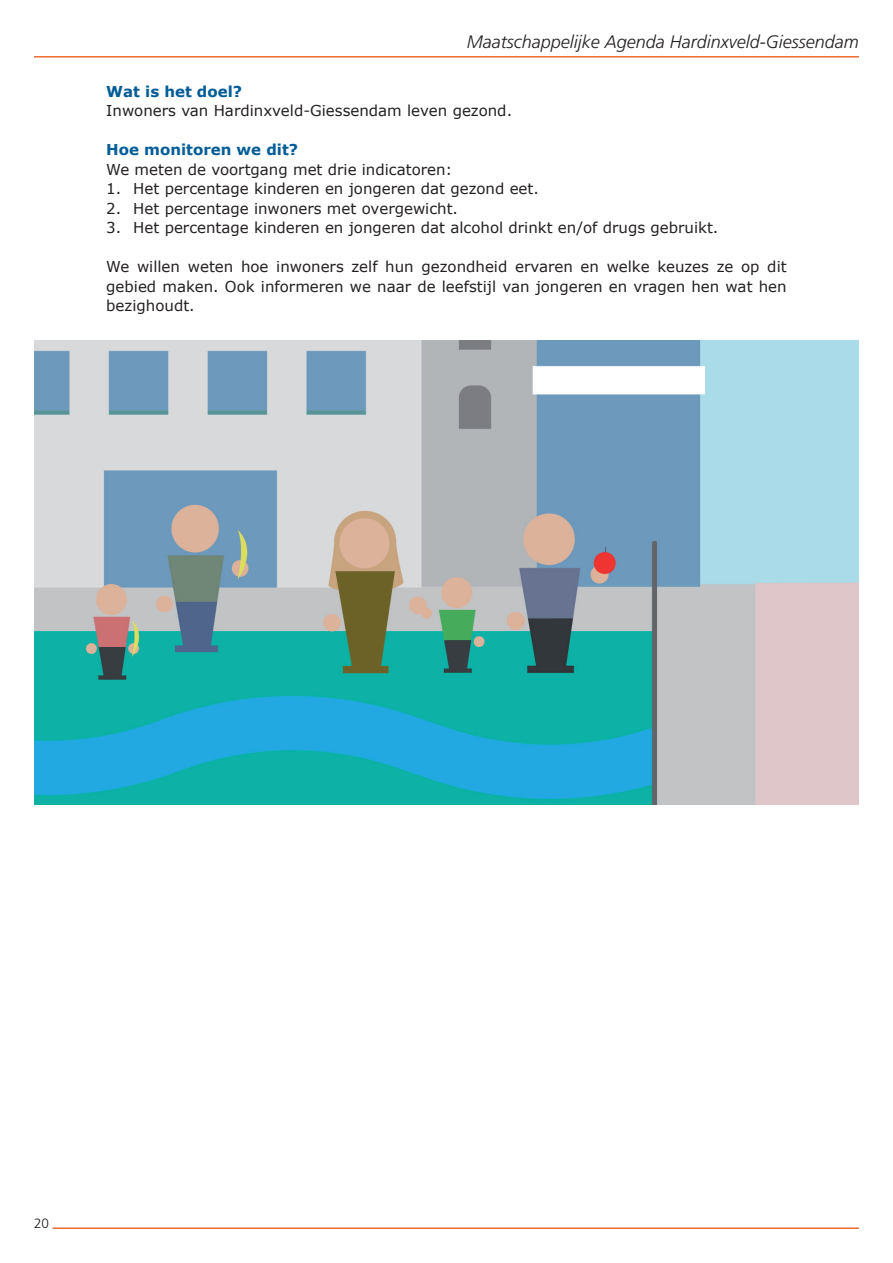
<style>
.page{position:relative;width:893px;height:1263px;background:#fff}
.page>*{position:absolute;margin:0;border:0;box-sizing:border-box;transform-origin:0 0}
.t1{font:italic 300 18px "Frutiger LT Std";color:#231f20}
.t2{font:15px/19.5px "Verdana";color:#231f20;text-align:justify}
.t3{font:700 15px "Verdana";color:#015c98}
.t4{font:300 13.5px "Frutiger LT Std";color:#231f20}
</style>
<div class="page">
<hr style="left:34px;top:56px;width:825px;height:2px;background:#f26a32">
<hr style="left:53px;top:1227px;width:806px;height:2px;background:#f26a32">
<img style="left:34px;top:340px;width:825px;height:464px">
<p class="t1" style="left:467px;top:31px;width:394px">Maatschappelijke Agenda Hardinxveld-Giessendam</p>
<p class="t3" style="left:106px;top:80px;width:137px">Wat is het doel?</p>
<p class="t2" style="left:106px;top:101px;width:407px">Inwoners van Hardinxveld-Giessendam leven gezond.</p>
<p class="t3" style="left:106px;top:139px;width:193px">Hoe monitoren we dit?</p>
<p class="t2" style="left:106px;top:159px;width:348px">We meten de voortgang met drie indicatoren:</p>
<p class="t2" style="left:106px;top:179px;width:434px">1. Het percentage kinderen en jongeren dat gezond eet.</p>
<p class="t2" style="left:106px;top:198px;width:353px">2. Het percentage inwoners met overgewicht.</p>
<p class="t2" style="left:106px;top:218px;width:614px">3. Het percentage kinderen en jongeren dat alcohol drinkt en/of drugs gebruikt.</p>
<p class="t2" style="left:106px;top:257px;width:682px">We willen weten hoe inwoners zelf hun gezondheid ervaren en welke keuzes ze op dit gebied maken. Ook informeren we naar de leefstijl van jongeren en vragen hen wat hen bezighoudt.</p>
<p class="t4" style="left:34px;top:1216px;width:17px">20</p>
</div>
